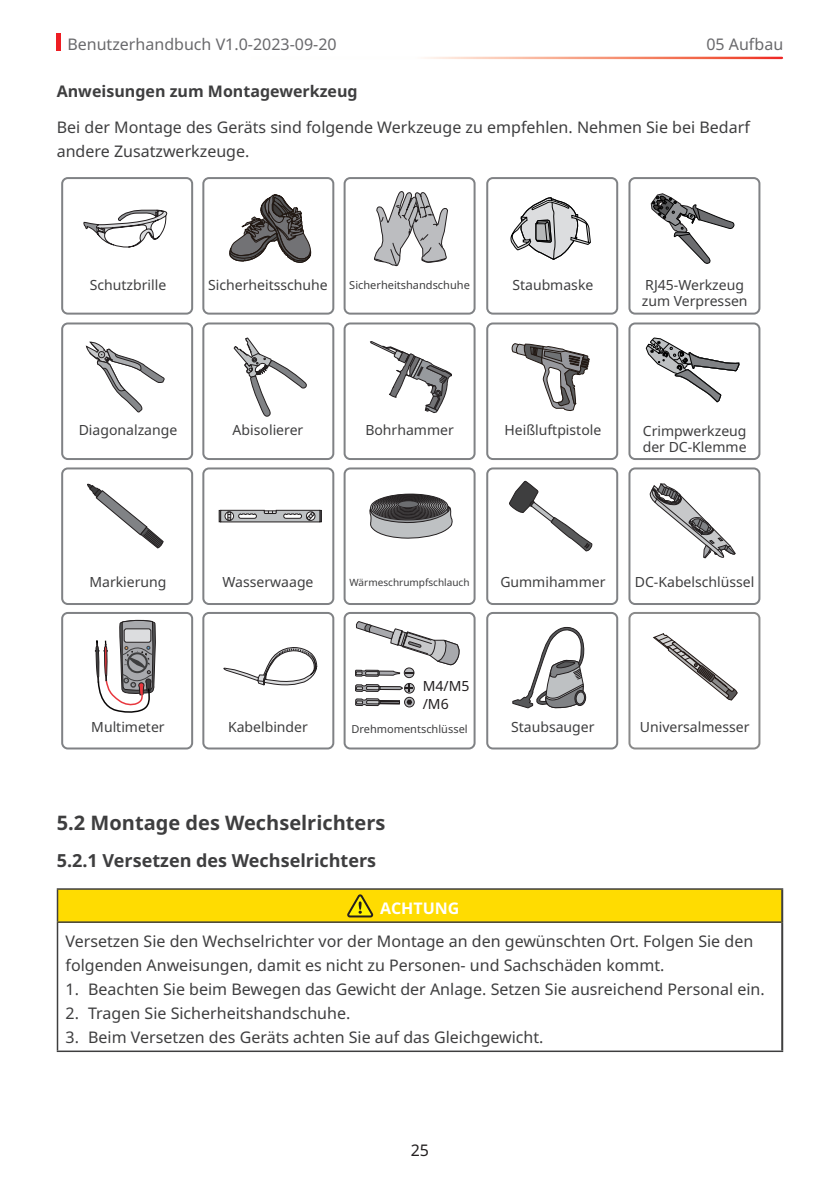
<style>
.page{position:relative;width:840px;height:1191px;background:#fff}
.page>*{position:absolute;margin:0;border:0;box-sizing:border-box;transform-origin:0 0}
.二级标题{font:700 20px "Noto Sans";color:#3e3e3f}
.三级标题{font:700 18px "Noto Sans";color:#3e3e3f}
.t1{font:16px/24px "Noto Sans";color:#3e3e3f}
.t2{font:16px "Noto Sans";color:#69696c}
.t3{font:700 16px "Noto Sans";color:#3e3e3f}
.t4{font:700 16px "Noto Sans";color:#fff}
.t5{font:16px "Noto Sans";color:#231f20}
.t6{font:14px/16px "Noto Sans";color:#3e3e3f}
.三级目录样式{font:14px "Noto Sans";color:#231f20}
.t7{font:11px "Noto Sans";color:#3e3e3f}
.t8{font:10px "Noto Sans";color:#3e3e3f}
</style>
<div class="page">
<hr style="left:57px;top:33px;width:4px;height:18px;background:#ee1d23">
<svg style="left:61px;top:177px;width:700px;height:573px"></svg>
<svg style="left:511px;top:344px;width:78px;height:68px"></svg>
<svg style="left:650px;top:193px;width:84px;height:72px"></svg>
<svg style="left:86px;top:342px;width:78px;height:71px"></svg>
<svg style="left:233px;top:337px;width:74px;height:80px"></svg>
<svg style="left:369px;top:341px;width:83px;height:72px"></svg>
<svg style="left:508px;top:481px;width:84px;height:71px"></svg>
<svg style="left:87px;top:484px;width:76px;height:64px"></svg>
<svg style="left:373px;top:191px;width:75px;height:75px"></svg>
<svg style="left:510px;top:197px;width:80px;height:63px"></svg>
<svg style="left:512px;top:626px;width:74px;height:83px"></svg>
<svg style="left:219px;top:510px;width:102px;height:12px"></svg>
<svg style="left:223px;top:637px;width:94px;height:52px"></svg>
<svg style="left:367px;top:505px;width:86px;height:34px"></svg>
<svg style="left:370px;top:494px;width:77px;height:26px"></svg>
<div style="left:370px;top:493px;width:78px;height:27px;border:1px solid #231f20;border-radius:50%"></div>
<svg style="left:372px;top:494px;width:74px;height:25px"></svg>
<div style="left:372px;top:494px;width:74px;height:25px;border:1px solid #231f20;border-radius:50%"></div>
<svg style="left:374px;top:494px;width:70px;height:24px"></svg>
<div style="left:373px;top:494px;width:71px;height:25px;border:1px solid #231f20;border-radius:50%"></div>
<svg style="left:375px;top:495px;width:67px;height:23px"></svg>
<div style="left:375px;top:495px;width:67px;height:23px;border:1px solid #231f20;border-radius:50%"></div>
<svg style="left:377px;top:495px;width:63px;height:22px"></svg>
<div style="left:377px;top:495px;width:63px;height:22px;border:1px solid #231f20;border-radius:50%"></div>
<svg style="left:379px;top:496px;width:59px;height:20px"></svg>
<div style="left:378px;top:496px;width:61px;height:20px;border:1px solid #231f20;border-radius:50%"></div>
<svg style="left:380px;top:496px;width:57px;height:19px"></svg>
<div style="left:380px;top:496px;width:57px;height:20px;border:1px solid #231f20;border-radius:50%"></div>
<svg style="left:382px;top:497px;width:53px;height:18px"></svg>
<div style="left:382px;top:496px;width:53px;height:19px;border:1px solid #231f20;border-radius:50%"></div>
<svg style="left:384px;top:497px;width:49px;height:17px"></svg>
<div style="left:383px;top:497px;width:50px;height:17px;border:1px solid #231f20;border-radius:50%"></div>
<svg style="left:385px;top:497px;width:46px;height:16px"></svg>
<div style="left:385px;top:497px;width:46px;height:16px;border:1px solid #231f20;border-radius:50%"></div>
<svg style="left:387px;top:498px;width:42px;height:14px"></svg>
<div style="left:387px;top:498px;width:43px;height:15px;border:1px solid #231f20;border-radius:50%"></div>
<svg style="left:389px;top:498px;width:38px;height:14px"></svg>
<div style="left:389px;top:498px;width:39px;height:14px;border:1px solid #231f20;border-radius:50%"></div>
<svg style="left:390px;top:499px;width:36px;height:12px"></svg>
<div style="left:390px;top:498px;width:36px;height:13px;border:1px solid #231f20;border-radius:50%"></div>
<svg style="left:392px;top:499px;width:32px;height:11px"></svg>
<div style="left:392px;top:499px;width:32px;height:11px;border:1px solid #231f20;border-radius:50%"></div>
<div style="left:394px;top:499px;width:28px;height:10px;border:1px solid #231f20;border-radius:50%"></div>
<div style="left:395px;top:500px;width:25px;height:9px;border:1px solid #231f20;border-radius:50%"></div>
<div style="left:397px;top:500px;width:21px;height:8px;background:#6c6d70;border-radius:50%"></div>
<div style="left:397px;top:500px;width:22px;height:8px;border:1px solid #231f20;border-radius:50%"></div>
<div style="left:404px;top:667px;width:10px;height:11px;border:1px solid #231f20;border-radius:50%"></div>
<svg style="left:355px;top:621px;width:105px;height:56px"></svg>
<div style="left:404px;top:683px;width:10px;height:10px;border:1px solid #231f20;border-radius:50%"></div>
<svg style="left:354px;top:684px;width:59px;height:8px"></svg>
<svg style="left:355px;top:698px;width:45px;height:8px"></svg>
<div style="left:404px;top:697px;width:10px;height:10px;border:1px solid #231f20;border-radius:50%"></div>
<svg style="left:406px;top:699px;width:6px;height:5px"></svg>
<svg style="left:649px;top:483px;width:86px;height:75px"></svg>
<svg style="left:83px;top:206px;width:84px;height:92px"></svg>
<div style="left:57px;top:889px;width:724px;height:33px;background:#ffdc01"></div>
<hr style="left:57px;top:888px;width:725px;height:1px;background:#3e3e3f">
<hr style="left:57px;top:889px;width:1px;height:32px;background:#3e3e3f">
<hr style="left:57px;top:921px;width:723px;height:2px;background:#3e3e3f">
<hr style="left:57px;top:923px;width:1px;height:127px;background:#3e3e3f">
<hr style="left:57px;top:1050px;width:725px;height:2px;background:#3e3e3f">
<hr style="left:780px;top:889px;width:2px;height:33px;background:#3e3e3f">
<hr style="left:780px;top:922px;width:2px;height:128px;background:#3e3e3f">
<svg style="left:347px;top:894px;width:26px;height:24px"></svg>
<div style="left:628px;top:612px;width:132px;height:137px;border:2px solid #8a8a8a;border-radius:6px"></div>
<svg style="left:652px;top:633px;width:85px;height:67px"></svg>
<p class="t2" style="left:67px;top:33px;width:271px">Benutzerhandbuch V1.0-2023-09-20</p>
<p class="t2" style="left:706px;top:33px;width:78px">05 Aufbau</p>
<p class="t3" style="left:57px;top:79px;width:302px">Anweisungen zum Montagewerkzeug</p>
<p class="t1" style="left:57px;top:115px;width:694px">Bei der Montage des Geräts sind folgende Werkzeuge zu empfehlen. Nehmen Sie bei Bedarf andere Zusatzwerkzeuge.</p>
<p class="t6" style="left:90px;top:277px;width:78px">Schutzbrille</p>
<p class="t6" style="left:208px;top:277px;width:121px">Sicherheitsschuhe</p>
<p class="t7" style="left:349px;top:277px;width:122px">Sicherheitshandschuhe</p>
<p class="t6" style="left:512px;top:277px;width:82px">Staubmaske</p>
<p class="t6" style="left:641px;top:277px;width:107px">RJ45-Werkzeug zum Verpressen</p>
<p class="t6" style="left:79px;top:423px;width:100px">Diagonalzange</p>
<p class="t6" style="left:232px;top:423px;width:72px">Abisolierer</p>
<p class="t6" style="left:365px;top:423px;width:90px">Bohrhammer</p>
<p class="t6" style="left:504px;top:423px;width:98px">Heißluftpistole</p>
<p class="t6" style="left:642px;top:423px;width:105px">Crimpwerkzeug der DC-Klemme</p>
<p class="t6" style="left:89px;top:574px;width:79px">Markierung</p>
<p class="t6" style="left:222px;top:574px;width:92px">Wasserwaage</p>
<p class="t8" style="left:349px;top:575px;width:121px">Wärmeschrumpfschlauch</p>
<p class="t6" style="left:500px;top:574px;width:107px">Gummihammer</p>
<p class="t6" style="left:634px;top:574px;width:121px">DC-Kabelschlüssel</p>
<p class="三级目录样式" style="left:422px;top:676px;width:48px">M4/M5</p>
<p class="三级目录样式" style="left:422px;top:694px;width:27px">/M6</p>
<p class="t6" style="left:91px;top:719px;width:75px">Multimeter</p>
<p class="t6" style="left:228px;top:719px;width:81px">Kabelbinder</p>
<p class="t7" style="left:351px;top:721px;width:118px">Drehmomentschlüssel</p>
<p class="t6" style="left:511px;top:719px;width:85px">Staubsauger</p>
<p class="t6" style="left:639px;top:719px;width:111px">Universalmesser</p>
<p class="二级标题" style="left:57px;top:808px;width:330px">5.2 Montage des Wechselrichters</p>
<p class="三级标题" style="left:57px;top:847px;width:321px">5.2.1 Versetzen des Wechselrichters</p>
<p class="t4" style="left:380px;top:897px;width:81px">ACHTUNG</p>
<p class="t1" style="left:65px;top:929px;width:688px">Versetzen Sie den Wechselrichter vor der Montage an den gewünschten Ort. Folgen Sie den folgenden Anweisungen, damit es nicht zu Personen- und Sachschäden kommt.</p>
<p class="t1" style="left:65px;top:977px;width:700px">1. Beachten Sie beim Bewegen das Gewicht der Anlage. Setzen Sie ausreichend Personal ein.</p>
<p class="t1" style="left:65px;top:1001px;width:286px">2. Tragen Sie Sicherheitshandschuhe.</p>
<p class="t1" style="left:65px;top:1025px;width:479px">3. Beim Versetzen des Geräts achten Sie auf das Gleichgewicht.</p>
<p class="t5" style="left:410px;top:1138px;width:20px">25</p>
</div>
